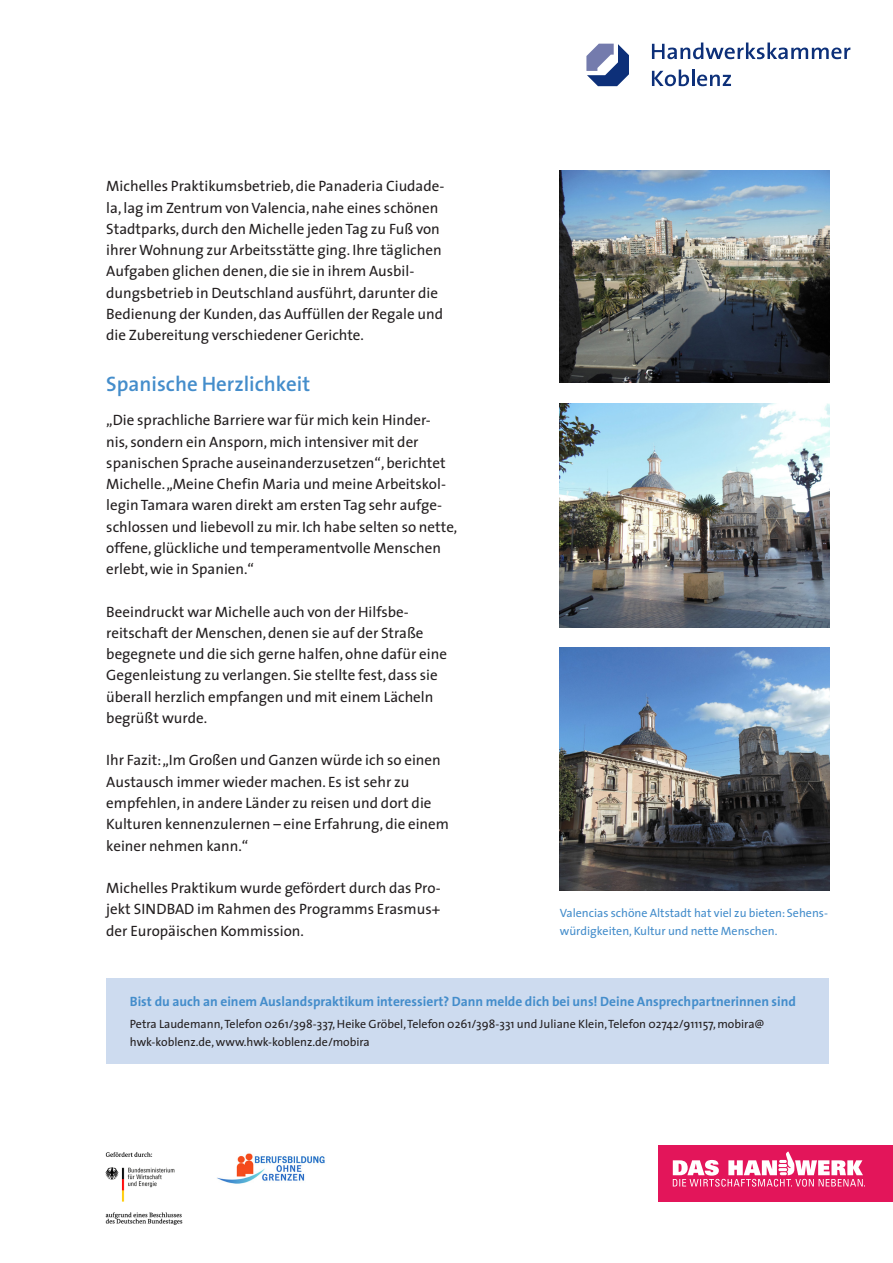
<style>
.page{position:relative;width:893px;height:1263px;background:#fff}
.page>*{position:absolute;margin:0;border:0;box-sizing:border-box;transform-origin:0 0}
.A4_Überschrift_14pt{font:600 21px "The Sans";color:#448dcb}
.A4_Fließtext_Flatter{font:15px/21.3px "The Sans";color:#231f20}
.A4_Überschrift_10pt{font:700 13.5px "The Sans";color:#448dcb}
.A4_Fließtext_Flatter-2{font:12px/18px "The Sans";color:#231f20}
.A4_Marginaltext_8pt{font:12px/18px "The Sans";color:#448dcb}
</style>
<div class="page">
<div style="left:106px;top:978px;width:723px;height:85px;background:#cddbef"></div>
<img style="left:105px;top:1152px;width:78px;height:73px">
<img style="left:217px;top:1153px;width:108px;height:31px">
<div style="left:658px;top:1145px;width:234px;height:56px;background:#e3155a"></div>
<svg style="left:673px;top:1151px;width:192px;height:35px"></svg>
<div style="left:886px;top:1145px;width:7px;height:56px;background:#e3155a"></div>
<img style="left:560px;top:170px;width:269px;height:213px">
<img style="left:560px;top:404px;width:269px;height:224px">
<img style="left:560px;top:647px;width:269px;height:244px">
<svg style="left:652px;top:43px;width:198px;height:16px"></svg>
<svg style="left:652px;top:70px;width:79px;height:16px"></svg>
<svg style="left:586px;top:44px;width:43px;height:42px"></svg>
<p class="A4_Fließtext_Flatter" style="left:106px;top:176px;width:340px">Michelles Praktikumsbetrieb, die Panaderia Ciudade&shy;la, lag im Zentrum von Valencia, nahe eines schönen Stadtparks, durch den Michelle jeden Tag zu Fuß von ihrer Wohnung zur Arbeitsstätte ging. Ihre täglichen Aufgaben glichen denen, die sie in ihrem Ausbil&shy;dungsbetrieb in Deutschland ausführt, darunter die Bedienung der Kunden, das Auffüllen der Regale und die Zubereitung verschiedener Gerichte.</p>
<p class="A4_Überschrift_14pt" style="left:106px;top:370px;width:205px">Spanische Herzlichkeit</p>
<p class="A4_Fließtext_Flatter" style="left:106px;top:410px;width:353px">„Die sprachliche Barriere war für mich kein Hinder-<br>nis, sondern ein Ansporn, mich intensiver mit der spanischen Sprache auseinanderzusetzen“, berichtet Michelle. „Meine Chefin Maria und meine Arbeitskol&shy;legin Tamara waren direkt am ersten Tag sehr aufge&shy;schlossen und liebevoll zu mir. Ich habe selten so nette, offene, glückliche und temperamentvolle Menschen erlebt, wie in Spanien.“</p>
<p class="A4_Fließtext_Flatter" style="left:106px;top:601px;width:342px">Beeindruckt war Michelle auch von der Hilfsbe&shy;reitschaft der Menschen, denen sie auf der Straße begegnete und die sich gerne halfen, ohne dafür eine Gegenleistung zu verlangen. Sie stellte fest, dass sie überall herzlich empfangen und mit einem Lächeln begrüßt wurde.</p>
<p class="A4_Fließtext_Flatter" style="left:106px;top:750px;width:344px">Ihr Fazit: „Im Großen und Ganzen würde ich so einen Austausch immer wieder machen. Es ist sehr zu empfehlen, in andere Länder zu reisen und dort die Kulturen kennenzulernen – eine Erfahrung, die einem keiner nehmen kann.“</p>
<p class="A4_Fließtext_Flatter" style="left:106px;top:877px;width:336px;text-align:justify">Michelles Praktikum wurde gefördert durch das Pro&shy;jekt SINDBAD im Rahmen des Programms Erasmus+ der Europäischen Kommission.</p>
<p class="A4_Marginaltext_8pt" style="left:560px;top:904px;width:270px">Valencias schöne Altstadt hat viel zu bieten: Sehens&shy;würdigkeiten, Kultur und nette Menschen.</p>
<p class="A4_Überschrift_10pt" style="left:130px;top:992px;width:668px">Bist du auch an einem Auslandspraktikum interessiert? Dann melde dich bei uns! Deine Ansprechpartnerinnen sind</p>
<p class="A4_Fließtext_Flatter-2" style="left:130px;top:1015px;width:636px">Petra Laudemann, Telefon 0261/398-337, Heike Gröbel, Telefon 0261/398-331 und Juliane Klein, Telefon 02742/911157, mobira@ hwk-koblenz.de, www.hwk-koblenz.de/mobira</p>
</div>
